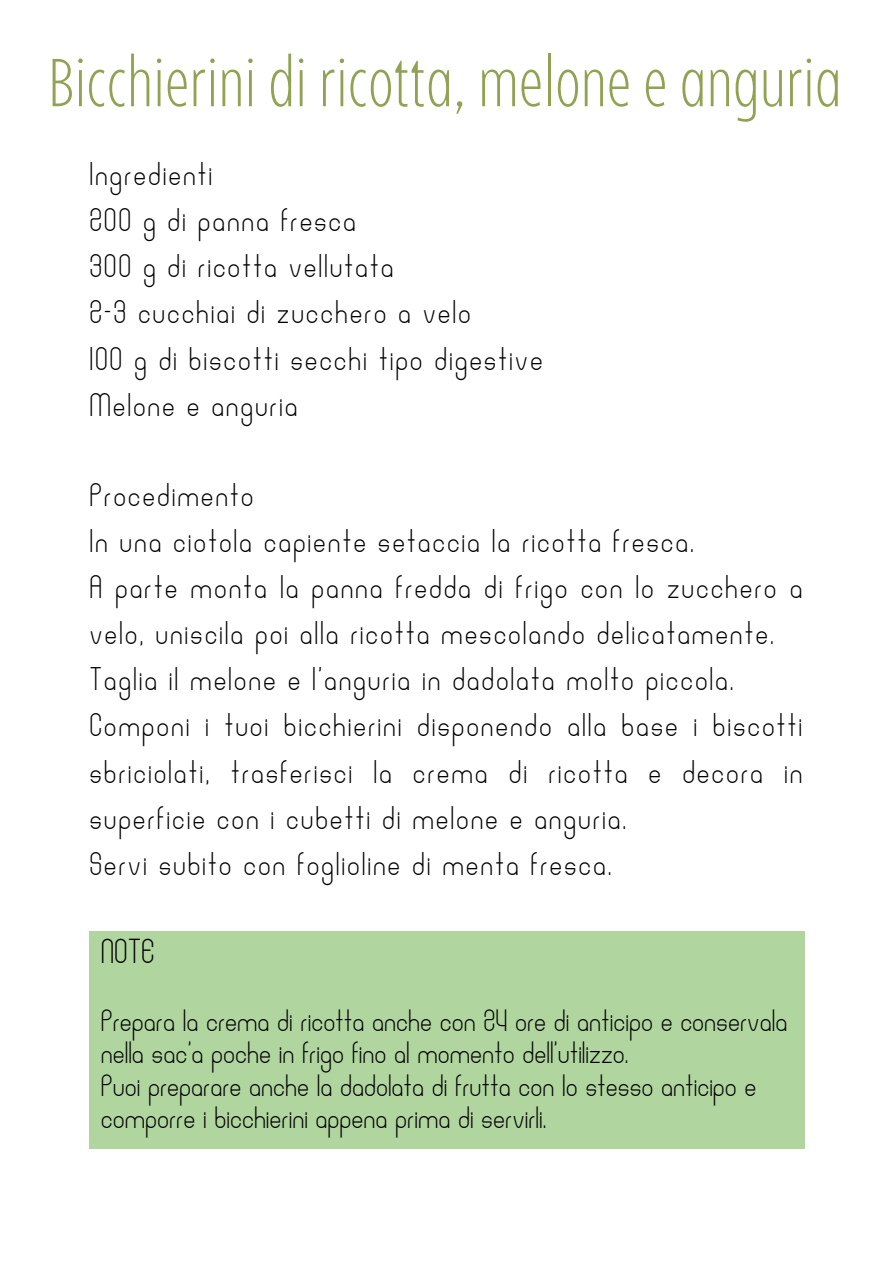
<style>
.page{position:relative;width:894px;height:1264px;background:#fff}
.page>*{position:absolute;margin:0;border:0;box-sizing:border-box;transform-origin:0 0}
.t1{font:200 condensed 67.5px "Balgin";letter-spacing:.015em;color:#91a253}
.t2{font:27px "Adelina";color:#000}
.t3{font:25.5px/46.2px "Adelina";letter-spacing:.07em;color:#000}
.t4{font:24px/32.7px "Adelina";color:#000}
</style>
<div class="page">
<div style="left:89px;top:930px;width:715px;height:218px;background:#b0d59f"></div>
<h3 class="t1" style="left:49px;top:56px;width:793px">Bicchierini di ricotta, melone e anguria</h3>
<h1 class="t3" style="left:89px;top:153px;width:455px">Ingredienti<br>200 g di panna fresca<br>300 g di ricotta vellutata<br>2-3 cucchiai di zucchero a velo<br>100 g di biscotti secchi tipo digestive<br>Melone e anguria</h1>
<h3 class="t3" style="left:89px;top:474px;width:714px">Procedimento<br>In una ciotola capiente setaccia la ricotta fresca.<br>A parte monta la panna fredda di frigo con lo zucchero a velo, uniscila poi alla ricotta mescolando delicatamente.<br>Taglia il melone e l’anguria in dadolata molto piccola.<br>Componi i tuoi bicchierini disponendo alla base i biscotti sbriciolati, trasferisci la crema di ricotta e decora in superficie con i cubetti di melone e anguria.<br>Servi subito con foglioline di menta fresca.</h3>
<h2 class="t2" style="left:101px;top:937px;width:55px">NOTE</h2>
<p class="t4" style="left:101px;top:1005px;width:687px">Prepara la crema di ricotta anche con 24 ore di anticipo e conservala nella sac’a poche in frigo fino al momento dell’utilizzo.</p>
<p class="t4" style="left:101px;top:1071px;width:657px">Puoi preparare anche la dadolata di frutta con lo stesso anticipo e comporre i bicchierini appena prima di servirli.</p>
</div>
